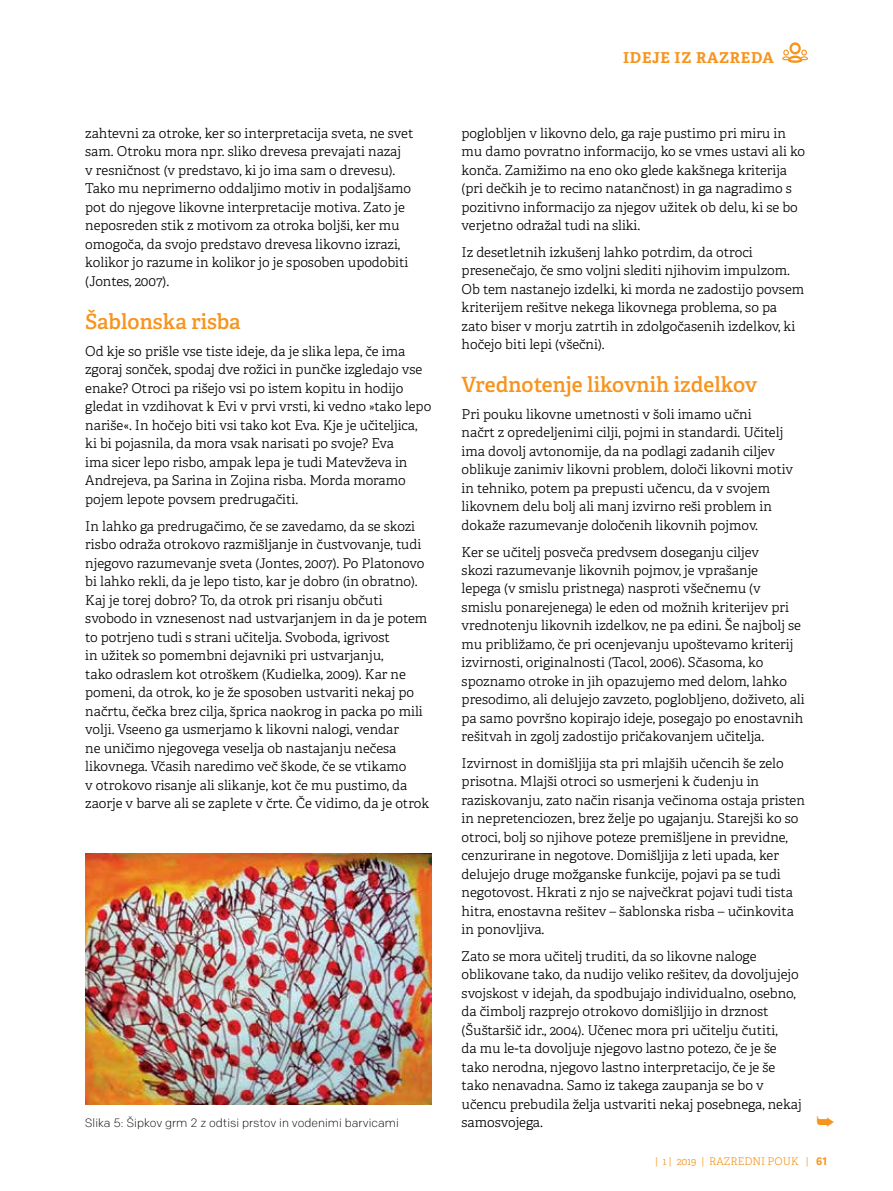
<style>
.page{position:relative;width:893px;height:1191px;background:#fff}
.page>*{position:absolute;margin:0;border:0;box-sizing:border-box;transform-origin:0 0}
.t1{font:600 21px "Adelle";color:#f7941e}
.t2{font:700 15px "Adelle";color:#f7941e}
.t3{font:300 13.5px/18.5px "Adelle";color:#000}
.t4{font:300 12px "Chrono";color:#000}
.t5{font:300 10.5px "Adelle";color:#f7941e}
.s1{font-family:"Adelle Sans";font-weight:700}
</style>
<div class="page">
<svg style="left:782px;top:42px;width:26px;height:21px"></svg>
<img style="left:85px;top:853px;width:347px;height:251px">
<p class="t3" style="left:85px;top:124px;width:330px">zahtevni za otroke, ker so interpretacija sveta, ne svet sam. Otroku mora npr. sliko drevesa prevajati nazaj<br>v resničnost (v predstavo, ki jo ima sam o drevesu).<br>Tako mu neprimerno oddaljimo motiv in podaljšamo pot do njegove likovne interpretacije motiva. Zato je neposreden stik z motivom za otroka boljši, ker mu omogoča, da svojo predstavo drevesa likovno izrazi, kolikor jo razume in kolikor jo je sposoben upodobiti (Jontes, 2007).</p>
<h1 class="t1" style="left:85px;top:308px;width:157px">Šablonska risba</h1>
<p class="t3" style="left:85px;top:342px;width:347px">Od kje so prišle vse tiste ideje, da je slika lepa, če ima zgoraj sonček, spodaj dve rožici in punčke izgledajo vse enake? Otroci pa rišejo vsi po istem kopitu in hodijo gledat in vzdihovat k Evi v prvi vrsti, ki vedno »tako lepo nariše«. In hočejo biti vsi tako kot Eva. Kje je učiteljica, ki bi pojasnila, da mora vsak narisati po svoje? Eva<br>ima sicer lepo risbo, ampak lepa je tudi Matevževa in Andrejeva, pa Sarina in Zojina risba. Morda moramo pojem lepote povsem predrugačiti.</p>
<p class="t3" style="left:85px;top:517px;width:346px">In lahko ga predrugačimo, če se zavedamo, da se skozi risbo odraža otrokovo razmišljanje in čustvovanje, tudi njegovo razumevanje sveta (Jontes, 2007). Po Platonovo bi lahko rekli, da je lepo tisto, kar je dobro (in obratno).<br>Kaj je torej dobro? To, da otrok pri risanju občuti svobodo in vznesenost nad ustvarjanjem in da je potem to potrjeno tudi s strani učitelja. Svoboda, igrivost<br>in užitek so pomembni dejavniki pri ustvarjanju,<br>tako odraslem kot otroškem (Kudielka, 2009). Kar ne pomeni, da otrok, ko je že sposoben ustvariti nekaj po načrtu, čečka brez cilja, šprica naokrog in packa po mili volji. Vseeno ga usmerjamo k likovni nalogi, vendar<br>ne uničimo njegovega veselja ob nastajanju nečesa likovnega. Včasih naredimo več škode, če se vtikamo<br>v otrokovo risanje ali slikanje, kot če mu pustimo, da zaorje v barve ali se zaplete v črte. Če vidimo, da je otrok</p>
<p class="t2" style="left:623px;top:48px;width:11px">IDEJE</p>
<p class="t2" style="left:675px;top:48px;width:34px">IZ RAZREDA</p>
<p class="t3" style="left:462px;top:124px;width:345px">poglobljen v likovno delo, ga raje pustimo pri miru in mu damo povratno informacijo, ko se vmes ustavi ali ko konča. Zamižimo na eno oko glede kakšnega kriterija (pri dečkih je to recimo natančnost) in ga nagradimo s pozitivno informacijo za njegov užitek ob delu, ki se bo verjetno odražal tudi na sliki.</p>
<p class="t3" style="left:462px;top:243px;width:344px">Iz desetletnih izkušenj lahko potrdim, da otroci presenečajo, če smo voljni slediti njihovim impulzom.<br>Ob tem nastanejo izdelki, ki morda ne zadostijo povsem kriterijem rešitve nekega likovnega problema, so pa zato biser v morju zatrtih in zdolgočasenih izdelkov, ki hočejo biti lepi (všečni).</p>
<h1 class="t1" style="left:462px;top:371px;width:297px">Vrednotenje likovnih izdelkov</h1>
<p class="t3" style="left:462px;top:405px;width:333px">Pri pouku likovne umetnosti v šoli imamo učni<br>načrt z opredeljenimi cilji, pojmi in standardi. Učitelj ima dovolj avtonomije, da na podlagi zadanih ciljev oblikuje zanimiv likovni problem, določi likovni motiv in tehniko, potem pa prepusti učencu, da v svojem likovnem delu bolj ali manj izvirno reši problem in dokaže razumevanje določenih likovnih pojmov.</p>
<p class="t3" style="left:462px;top:543px;width:345px">Ker se učitelj posveča predvsem doseganju ciljev<br>skozi razumevanje likovnih pojmov, je vprašanje<br>lepega (v smislu pristnega) nasproti všečnemu (v smislu ponarejenega) le eden od možnih kriterijev pri vrednotenju likovnih izdelkov, ne pa edini. Še najbolj se mu približamo, če pri ocenjevanju upoštevamo kriterij izvirnosti, originalnosti (Tacol, 2006). Sčasoma, ko spoznamo otroke in jih opazujemo med delom, lahko presodimo, ali delujejo zavzeto, poglobljeno, doživeto, ali pa samo površno kopirajo ideje, posegajo po enostavnih rešitvah in zgolj zadostijo pričakovanjem učitelja.</p>
<p class="t3" style="left:462px;top:754px;width:345px">Izvirnost in domišljija sta pri mlajših učencih še zelo prisotna. Mlajši otroci so usmerjeni k čudenju in raziskovanju, zato način risanja večinoma ostaja pristen in nepretenciozen, brez želje po ugajanju. Starejši ko so otroci, bolj so njihove poteze premišljene in previdne, cenzurirane in negotove. Domišljija z leti upada, ker delujejo druge možganske funkcije, pojavi pa se tudi negotovost. Hkrati z njo se največkrat pojavi tudi tista hitra, enostavna rešitev – šablonska risba – učinkovita in ponovljiva.</p>
<p class="t3" style="left:462px;top:947px;width:342px">Zato se mora učitelj truditi, da so likovne naloge oblikovane tako, da nudijo veliko rešitev, da dovoljujejo svojskost v idejah, da spodbujajo individualno, osebno, da čimbolj razprejo otrokovo domišljijo in drznost (Šuštaršič idr., 2004). Učenec mora pri učitelju čutiti,<br>da mu le-ta dovoljuje njegovo lastno potezo, če je še tako nerodna, njegovo lastno interpretacijo, če je še tako nenavadna. Samo iz takega zaupanja se bo v učencu prebudila želja ustvariti nekaj posebnega, nekaj</p>
<p class="t4" style="left:85px;top:1115px;width:316px">Slika 5: Šipkov grm 2 z odtisi prstov in vodenimi barvicami</p>
<p class="t3" style="left:462px;top:1113px;width:83px">samosvojega.</p>
<p class="t5" style="left:655px;top:1154px;width:173px">| 1 | 2019 | RAZREDNI POUK | <span class="s1">61</span></p>
</div>
